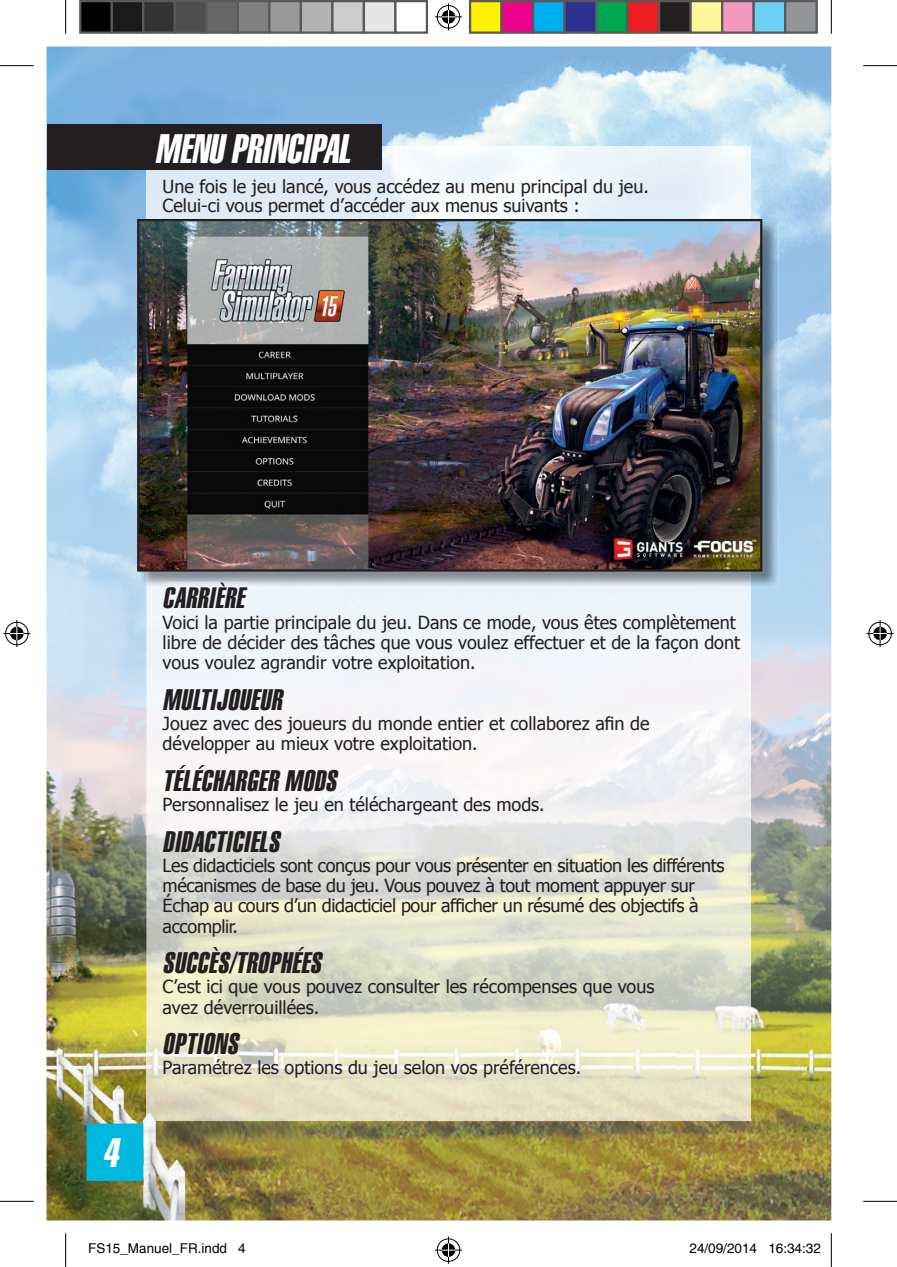
<style>
.page{position:relative;width:897px;height:1267px;background:#fff}
.page>*{position:absolute;margin:0;border:0;box-sizing:border-box;transform-origin:0 0}
.t1{font:italic 40.5px "Helvetica Extra Compressed";color:#fff}
.t2{font:italic 29.25px "Helvetica Extra Compressed";color:#231f20}
.t3{font:18px/20.2px "Tahoma";color:#231f20}
.t4{font:18px/20.2px "Tahoma";letter-spacing:-.02em;color:#231f20}
.t5{font:13.5px "Helvetica";color:#000}
</style>
<div class="page">
<img style="left:47px;top:47px;width:784px;height:1173px">
<img style="left:147px;top:147px;width:603px;height:973px">
<div style="left:163px;top:587px;width:85px;height:22px;background:#eef5fb"></div>
<img style="left:83px;top:1120px;width:64px;height:64px">
<img style="left:139px;top:221px;width:639px;height:366px">
<img style="left:167px;top:582px;width:81px;height:5px">
<img style="left:137px;top:219px;width:625px;height:352px">
<div style="left:47px;top:125px;width:334px;height:45px;background:#231f20"></div>
<hr style="left:0;top:65px;width:34px;height:1px;background:#000">
<hr style="left:863px;top:65px;width:34px;height:1px;background:#000">
<hr style="left:0;top:1201px;width:34px;height:1px;background:#000">
<hr style="left:863px;top:1201px;width:34px;height:1px;background:#000">
<hr style="left:65px;top:0;width:1px;height:34px;background:#000">
<hr style="left:65px;top:1233px;width:1px;height:34px;background:#000">
<hr style="left:831px;top:0;width:1px;height:34px;background:#000">
<hr style="left:831px;top:1233px;width:1px;height:34px;background:#000">
<svg style="left:435px;top:3px;width:27px;height:27px"></svg>
<svg style="left:435px;top:1236px;width:27px;height:27px"></svg>
<svg style="left:3px;top:620px;width:27px;height:27px"></svg>
<svg style="left:866px;top:620px;width:27px;height:27px"></svg>
<div style="left:80px;top:1px;width:32px;height:32px;background:#000"></div>
<div style="left:79px;top:0;width:34px;height:34px;border:2px solid #595959"></div>
<div style="left:112px;top:1px;width:31px;height:32px;background:#1a1a1a"></div>
<div style="left:111px;top:0;width:33px;height:34px;border:2px solid #595959"></div>
<div style="left:143px;top:1px;width:32px;height:32px;background:#333"></div>
<div style="left:142px;top:0;width:34px;height:34px;border:2px solid #595959"></div>
<div style="left:175px;top:1px;width:31px;height:32px;background:#4d4d4d"></div>
<div style="left:174px;top:0;width:33px;height:34px;border:2px solid #595959"></div>
<div style="left:206px;top:1px;width:32px;height:32px;background:#666"></div>
<div style="left:205px;top:0;width:34px;height:34px;border:2px solid #595959"></div>
<div style="left:238px;top:1px;width:31px;height:32px;background:#808080"></div>
<div style="left:237px;top:0;width:33px;height:34px;border:2px solid #595959"></div>
<div style="left:269px;top:1px;width:32px;height:32px;background:#999"></div>
<div style="left:268px;top:0;width:34px;height:34px;border:2px solid #595959"></div>
<div style="left:301px;top:1px;width:31px;height:32px;background:#b3b3b3"></div>
<div style="left:300px;top:0;width:33px;height:34px;border:2px solid #595959"></div>
<div style="left:332px;top:1px;width:32px;height:32px;background:#ccc"></div>
<div style="left:331px;top:0;width:34px;height:34px;border:2px solid #595959"></div>
<div style="left:364px;top:1px;width:31px;height:32px;background:#e6e6e6"></div>
<div style="left:363px;top:0;width:33px;height:34px;border:2px solid #595959"></div>
<div style="left:394px;top:0;width:34px;height:34px;border:2px solid #595959"></div>
<div style="left:470px;top:1px;width:31px;height:32px;background:#fff101"></div>
<div style="left:469px;top:0;width:33px;height:34px;border:2px solid #595959"></div>
<div style="left:501px;top:1px;width:32px;height:32px;background:#ed028c"></div>
<div style="left:500px;top:0;width:34px;height:34px;border:2px solid #595959"></div>
<div style="left:533px;top:1px;width:31px;height:32px;background:#00aeef"></div>
<div style="left:532px;top:0;width:33px;height:34px;border:2px solid #595959"></div>
<div style="left:564px;top:1px;width:32px;height:32px;background:#2e3092"></div>
<div style="left:563px;top:0;width:34px;height:34px;border:2px solid #595959"></div>
<div style="left:596px;top:1px;width:31px;height:32px;background:#00a54f"></div>
<div style="left:595px;top:0;width:33px;height:34px;border:2px solid #595959"></div>
<div style="left:627px;top:1px;width:32px;height:32px;background:#ee1d23"></div>
<div style="left:626px;top:0;width:34px;height:34px;border:2px solid #595959"></div>
<div style="left:659px;top:1px;width:31px;height:32px;background:#231f20"></div>
<div style="left:658px;top:0;width:33px;height:34px;border:2px solid #595959"></div>
<div style="left:690px;top:1px;width:32px;height:32px;background:#fff79a"></div>
<div style="left:689px;top:0;width:34px;height:34px;border:2px solid #595959"></div>
<div style="left:722px;top:1px;width:31px;height:32px;background:#f499c2"></div>
<div style="left:721px;top:0;width:33px;height:34px;border:2px solid #595959"></div>
<div style="left:753px;top:1px;width:32px;height:32px;background:#6bcff6"></div>
<div style="left:752px;top:0;width:34px;height:34px;border:2px solid #595959"></div>
<div style="left:785px;top:1px;width:31px;height:32px;background:#939598"></div>
<div style="left:784px;top:0;width:33px;height:34px;border:2px solid #595959"></div>
<h1 class="t1" style="left:155px;top:125px;width:205px">MENUPRINCIPAL</h1>
<p class="t3" style="left:163px;top:176px;width:488px;line-height:18.9px">Une fois le jeu lancé, vous accédez au menu principal du jeu.<br>Celui-ci vous permet d’accéder aux menus suivants :</p>
<h1 class="t1" style="left:103px;top:1128px;width:25px">4</h1>
<h2 class="t2" style="left:163px;top:580px;width:89px">CARRIÈRE</h2>
<p class="t3" style="left:163px;top:611px;width:579px">Voici la partie principale du jeu. Dans ce mode, vous êtes complètement libre de décider des tâches que vous voulez effectuer et de la façon dont vous voulez agrandir votre exploitation.</p>
<h2 class="t2" style="left:163px;top:682px;width:127px">MULTIJOUEUR</h2>
<p class="t3" style="left:163px;top:712px;width:488px">Jouez avec des joueurs du monde entier et collaborez afin de développer au mieux votre exploitation.</p>
<h2 class="t2" style="left:163px;top:763px;width:181px">TÉLÉCHARGER MODS</h2>
<p class="t3" style="left:163px;top:793px;width:383px">Personnalisez le jeu en téléchargeant des mods.</p>
<h2 class="t2" style="left:163px;top:823px;width:124px">DIDACTICIELS</h2>
<p class="t4" style="left:163px;top:854px;width:563px">Les didacticiels sont conçus pour vous présenter en situation les différents mécanismes de base du jeu. Vous pouvez à tout moment appuyer sur Échap au cours d’un didacticiel pour afficher un résumé des objectifs à accomplir.</p>
<h2 class="t2" style="left:163px;top:945px;width:166px">SUCCÈS/TROPHÉES</h2>
<p class="t3" style="left:163px;top:976px;width:493px">C’est ici que vous pouvez consulter les récompenses que vous avez déverrouillées.</p>
<h2 class="t2" style="left:163px;top:1026px;width:83px">OPTIONS</h2>
<p class="t3" style="left:163px;top:1057px;width:420px">Paramétrez les options du jeu selon vos préférences.</p>
<p class="t5" style="left:88px;top:1240px;width:159px">FS15_Manuel_FR.indd 4</p>
<p class="t5" style="left:689px;top:1240px;width:133px">24/09/2014 16:34:32</p>
</div>
